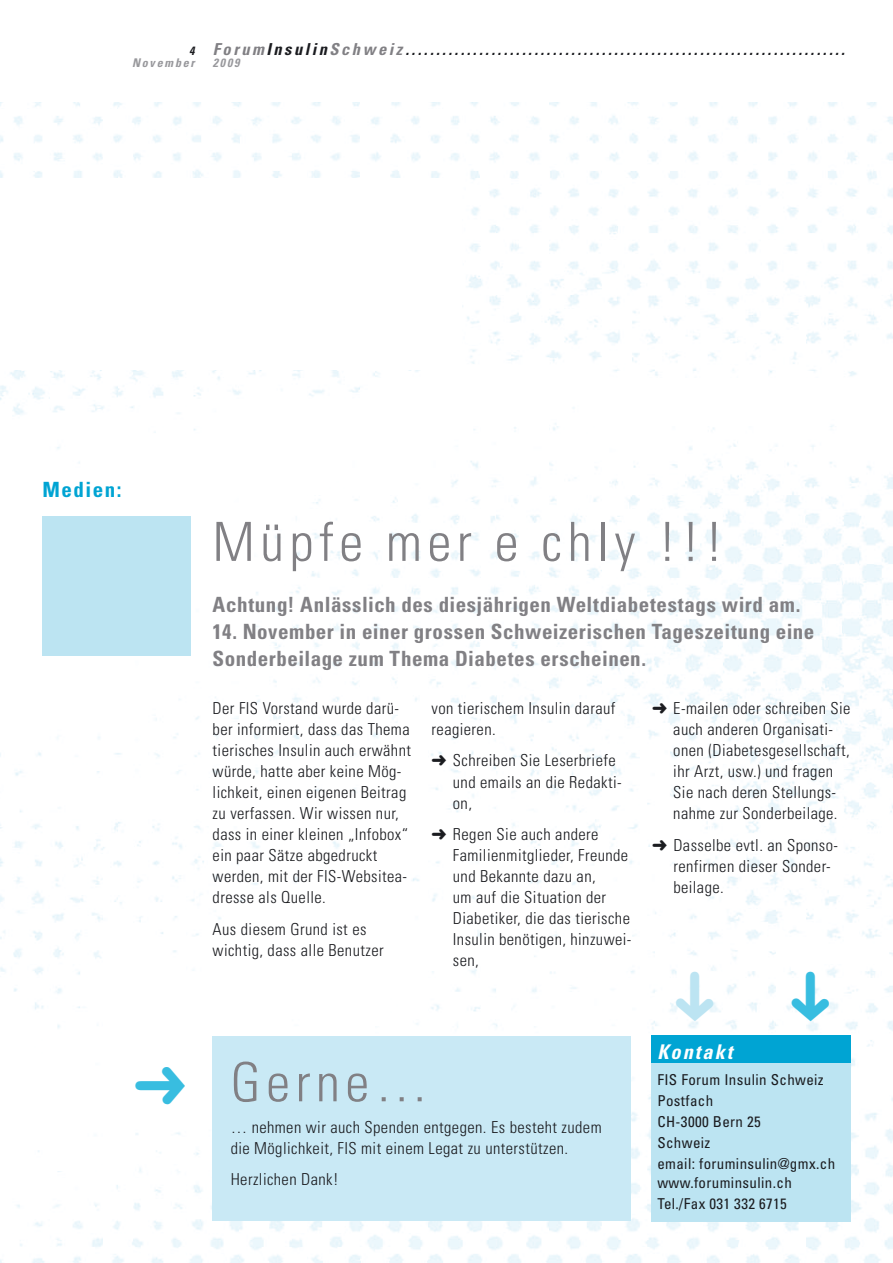
<style>
.page{position:relative;width:893px;height:1263px;background:#fff}
.page>*{position:absolute;margin:0;border:0;box-sizing:border-box;transform-origin:0 0}
.t1{font:300 condensed 54px "Univers";letter-spacing:.1em;color:#818084}
.t2{font:49.05px "Dingb Nr 4";color:#bce4f2}
.t3{font:49.05px "Dingb Nr 4";color:#38bde0}
.t4{font:700 condensed 21px/27px "Univers";letter-spacing:.025em;color:#818084}
.t5{font:700 condensed 21px "Univers";letter-spacing:.07em;color:#00a4d3}
.t6{font:italic 700 condensed 20.25px "Univers";letter-spacing:.1em;color:#fff}
.t7{font:300 condensed 16.5px/21px "Univers";letter-spacing:.025em;color:#1b1c20}
.t8{font:italic 700 condensed 16.5px "Univers";letter-spacing:.15em;color:#1b1c20}
.t9{font:condensed 15px/21px "Univers";letter-spacing:.025em;color:#1b1c20}
.t10{font:italic 700 condensed 12px "Univers";letter-spacing:.15em;color:#98989c}
.s1{font-size:12px}
.s2{color:#818084}
</style>
<div class="page">
<img style="left:0;top:102px;width:893px;height:1161px">
<div style="left:0;top:179px;width:461px;height:191px;background:#fff"></div>
<div style="left:651px;top:1036px;width:199px;height:27px;background:#00a4d3"></div>
<div style="left:651px;top:1063px;width:199px;height:158px;background:#bce4f2"></div>
<div style="left:213px;top:1036px;width:418px;height:184px;background:#c9e9f5"></div>
<div style="left:43px;top:516px;width:148px;height:140px;background:#bce4f2"></div>
<svg style="left:136px;top:1067px;width:49px;height:38px"></svg>
<p class="t8" style="left:189px;top:39px;width:657px"><span class="s1">4</span> <span class="s2">Forum</span>Insulin<span class="s2">Schweiz</span>........................................................................</p>
<p class="t10" style="left:132px;top:56px;width:64px">November</p>
<p class="t10" style="left:213px;top:56px;width:28px">2009</p>
<p class="t5" style="left:43px;top:476px;width:80px">Medien:</p>
<h1 class="t1" style="left:213px;top:509px;width:512px">Müpfe mer e chly !!!</h1>
<p class="t4" style="left:213px;top:591px;width:589px">Achtung! Anlässlich des diesjährigen Weltdiabetestags wird am.</p>
<p class="t4" style="left:213px;top:618px;width:603px">14. November in einer grossen Schweizerischen Tageszeitung eine<br>Sonderbeilage zum Thema Diabetes erscheinen.</p>
<p class="t7" style="left:213px;top:697px;width:200px">Der FIS Vorstand wurde darü&shy;ber informiert, dass das Thema tierisches Insulin auch erwähnt würde, hatte aber keine Mög&shy;lichkeit, einen eigenen Beitrag zu verfassen. Wir wissen nur, dass in einer kleinen „Infobox“ ein paar Sätze abgedruckt werden, mit der FIS-Websitea&shy;dresse als Quelle.</p>
<p class="t7" style="left:213px;top:918px;width:173px">Aus diesem Grund ist es wichtig, dass alle Benutzer</p>
<p class="t7" style="left:673px;top:697px;width:179px;text-indent:-21px">➜ E-mailen oder schreiben Sie auch anderen Organisati&shy;onen (Diabetesgesellschaft, ihr Arzt, usw.) und fragen<br>Sie nach deren Stellungs&shy;nahme zur Sonderbeilage.</p>
<p class="t7" style="left:673px;top:834px;width:166px;text-indent:-21px">➜ Dasselbe evtl. an Sponso&shy;renfirmen dieser Sonder&shy;beilage.</p>
<p class="t7" style="left:432px;top:697px;width:185px">von tierischem Insulin darauf reagieren.</p>
<p class="t7" style="left:453px;top:750px;width:170px;text-indent:-21px">➜ Schreiben Sie Leserbriefe und emails an die Redakti&shy;on,</p>
<p class="t7" style="left:453px;top:823px;width:180px;text-indent:-21px">➜ Regen Sie auch andere<br>Familienmitglieder, Freunde und Bekannte dazu an,<br>um auf die Situation der<br>Diabetiker, die das tierische<br>Insulin benötigen, hinzuwei&shy;sen,</p>
<h1 class="t1" style="left:231px;top:1050px;width:199px">Gerne…</h1>
<p class="t7" style="left:231px;top:1116px;width:372px">… nehmen wir auch Spenden entgegen. Es besteht zudem die Möglichkeit, FIS mit einem Legat zu unterstützen.</p>
<p class="t7" style="left:231px;top:1169px;width:109px">Herzlichen Dank!</p>
<h2 class="t2" style="left:722px;top:969px;width:54px;rotate:90deg">L</h2>
<h2 class="t3" style="left:837px;top:969px;width:54px;rotate:90deg">L</h2>
<p class="t6" style="left:657px;top:1040px;width:77px">Kontakt</p>
<p class="t9" style="left:657px;top:1069px;width:179px">FIS Forum Insulin Schweiz<br>Postfach<br>CH-3000 Bern 25<br>Schweiz<br>email: foruminsulin@gmx.ch</p>
<p class="t9" style="left:657px;top:1172px;width:136px">www.foruminsulin.ch<br>Tel./Fax 031 332 6715</p>
</div>
